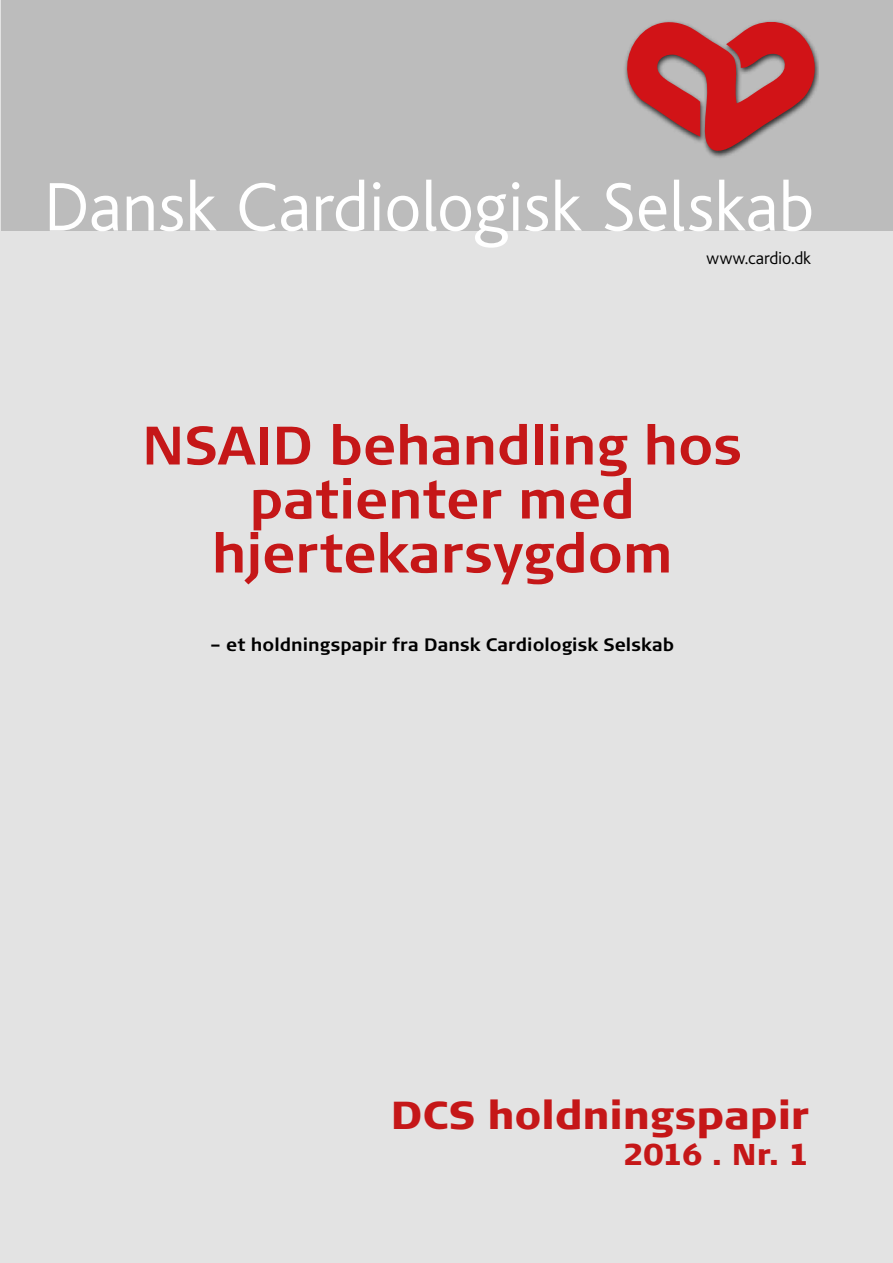
<style>
.page{position:relative;width:893px;height:1263px;background:#e3e3e3}
.page>*{position:absolute;margin:0;border:0;box-sizing:border-box;transform-origin:0 0}
.t1{font:300 72px "Bliss";color:#fff}
.t2{font:700 54px/54px "Signa Normal";letter-spacing:-.005em;color:#c51718;text-align:center}
.t3{font:900 39px "Signa Column";letter-spacing:-.005em;color:#c51718}
.t4{font:900 30px "Signa Column";letter-spacing:-.015em;color:#c51718}
.t5{font:700 18px "Signa Normal";color:#000}
.t6{font:300 18px "Bliss";letter-spacing:-.005em;color:#000}
</style>
<div class="page">
<div style="left:1px;top:0;width:892px;height:231px;background:#bcbcbc"></div>
<div style="left:479px;top:229px;width:24px;height:15px;background:#bcbcbc;border-radius:50%"></div>
<img style="left:625px;top:21px;width:194px;height:137px">
<svg style="left:627px;top:22px;width:188px;height:129px"></svg>
<h1 class="t1" style="left:44px;top:169px;width:772px">Dansk Cardiologisk Selskab</h1>
<p class="t6" style="left:707px;top:248px;width:106px">www.cardio.dk</p>
<p class="t2" style="left:142px;top:418px;width:602px">NSAID behandling hos patienter med hjertekarsygdom</p>
<p class="t5" style="left:210px;top:634px;width:465px">– et holdningspapir fra Dansk Cardiologisk Selskab</p>
<p class="t3" style="left:391px;top:1090px;width:420px">DCS holdningspapir</p>
<p class="t4" style="left:623px;top:1135px;width:187px">2016 . Nr. 1</p>
</div>
